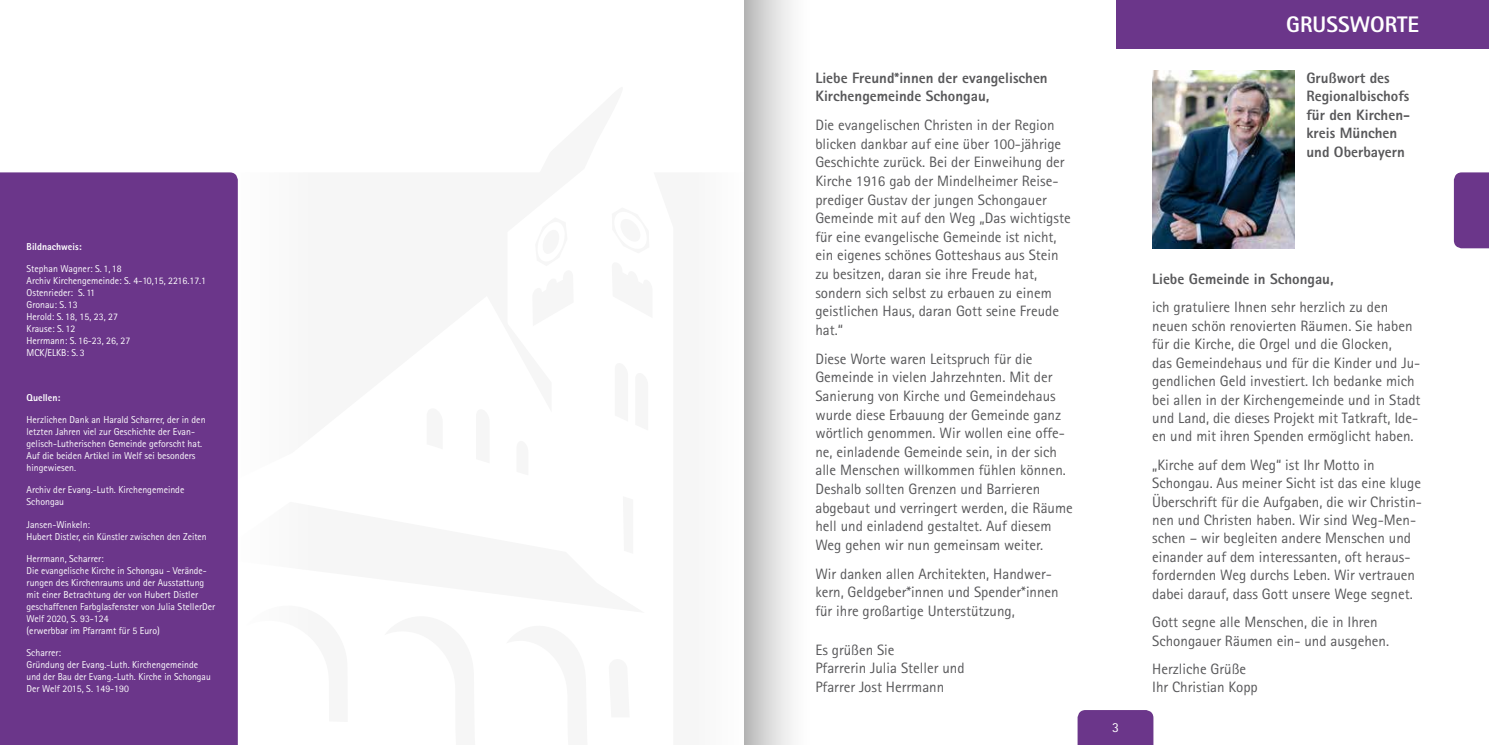
<style>
.page{position:relative;width:1489px;height:745px;background:#fff}
.page>*{position:absolute;margin:0;border:0;box-sizing:border-box;transform-origin:0 0}
.t1{font:800 22.5px "Rotis Sans Serif";color:#fff}
.t2{font:15px/18.5px "Rotis Sans Serif";color:#58585a}
.t3{font:800 15px/18.4px "Rotis Sans Serif";color:#58585a}
.t4{font:13.75px "Rotis Sans Serif";color:#fff}
.t5{font:10px/11.9px "Rotis Sans Serif";color:#fff}
.t6{font:800 10px "Rotis Sans Serif";color:#fff}
</style>
<div class="page">
<div style="left:1453px;top:172px;width:35px;height:76px;background:#6b368a"></div>
<div style="left:1077px;top:710px;width:76px;height:34px;background:#6b368a"></div>
<div style="left:1116px;top:0;width:372px;height:49px;background:#6b368a"></div>
<img style="left:1152px;top:71px;width:141px;height:177px">
<div style="left:0;top:172px;width:238px;height:572px;background:#6b368a"></div>
<div style="left:744px;top:0;width:71px;height:744px;background:linear-gradient(to right,#bcbcbc,#fff)"></div>
<p class="t6" style="left:27px;top:240px;width:56px">Bildnachweis:</p>
<p class="t5" style="left:27px;top:263px;width:181px">Stephan Wagner: S. 1, 18<br>Archiv Kirchengemeinde: S. 4-10,15, 2216.17.1<br>Ostenrieder: S. 11<br>Gronau: S. 13<br>Herold: S. 18, 15, 23, 27<br>Krause: S. 12<br>Herrmann: S. 16-23, 26, 27<br>MCK/ELKB: S. 3</p>
<p class="t6" style="left:27px;top:391px;width:35px">Quellen:</p>
<p class="t5" style="left:27px;top:413px;width:180px">Herzlichen Dank an Harald Scharrer, der in den letzten Jahren viel zur Geschichte der Evan&shy;gelisch-Lutherischen Gemeinde geforscht hat.<br>Auf die beiden Artikel im Welf sei besonders hingewiesen.</p>
<p class="t5" style="left:27px;top:483px;width:159px">Archiv der Evang.-Luth. Kirchengemeinde<br>Schongau</p>
<p class="t5" style="left:27px;top:518px;width:182px">Jansen-Winkeln:<br>Hubert Distler, ein Künstler zwischen den Zeiten</p>
<p class="t5" style="left:27px;top:552px;width:190px">Herrmann, Scharrer:<br>Die evangelische Kirche in Schongau - Verände&shy;rungen des Kirchenraums und der Ausstattung mit einer Betrachtung der von Hubert Distler geschaffenen Farbglasfenster von Julia StellerDer Welf 2020, S. 93-124<br>(erwerbbar im Pfarramt für 5 Euro)</p>
<p class="t5" style="left:27px;top:646px;width:186px">Scharrer:<br>Gründung der Evang.-Luth. Kirchengemeinde und der Bau der Evang.-Luth. Kirche in Schongau<br>Der Welf 2015, S. 149-190</p>
<p class="t3" style="left:815px;top:68px;width:234px">Liebe Freund*innen der evangelischen<br>Kirchengemeinde Schongau,</p>
<p class="t2" style="left:815px;top:116px;width:257px">Die evangelischen Christen in der Region blicken dankbar auf eine über 100-jährige Geschichte zurück. Bei der Einweihung der Kirche 1916 gab der Mindelheimer Reise&shy;prediger Gustav der jungen Schongauer Gemeinde mit auf den Weg „Das wichtigste für eine evangelische Gemeinde ist nicht, ein eigenes schönes Gotteshaus aus Stein zu besitzen, daran sie ihre Freude hat, sondern sich selbst zu erbauen zu einem geistlichen Haus, daran Gott seine Freude hat.“</p>
<p class="t2" style="left:815px;top:349px;width:259px">Diese Worte waren Leitspruch für die Gemeinde in vielen Jahrzehnten. Mit der Sanierung von Kirche und Gemeindehaus wurde diese Erbauung der Gemeinde ganz wörtlich genommen. Wir wollen eine offe&shy;ne, einladende Gemeinde sein, in der sich alle Menschen willkommen fühlen können.<br>Deshalb sollten Grenzen und Barrieren abgebaut und verringert werden, die Räume hell und einladend gestaltet. Auf diesem Weg gehen wir nun gemeinsam weiter.</p>
<p class="t2" style="left:815px;top:564px;width:245px">Wir danken allen Architekten, Handwer&shy;kern, Geldgeber*innen und Spender*innen für ihre großartige Unterstützung,</p>
<p class="t2" style="left:815px;top:639px;width:151px">Es grüßen Sie<br>Pfarrerin Julia Steller und<br>Pfarrer Jost Herrmann</p>
<h1 class="t1" style="left:1286px;top:10px;width:134px">GRUSSWORTE</h1>
<p class="t3" style="left:1306px;top:68px;width:105px">Grußwort des<br>Regionalbischofs für den Kirchen&shy;kreis München und Oberbayern</p>
<p class="t4" style="left:1112px;top:718px;width:8px">3</p>
<p class="t3" style="left:1152px;top:269px;width:183px">Liebe Gemeinde in Schongau,</p>
<p class="t2" style="left:1152px;top:297px;width:270px">ich gratuliere Ihnen sehr herzlich zu den neuen schön renovierten Räumen. Sie haben für die Kirche, die Orgel und die Glocken,<br>das Gemeindehaus und für die Kinder und Ju&shy;gendlichen Geld investiert. Ich bedanke mich bei allen in der Kirchengemeinde und in Stadt und Land, die dieses Projekt mit Tatkraft, Ide&shy;en und mit ihren Spenden ermöglicht haben.</p>
<p class="t2" style="left:1152px;top:455px;width:271px">„Kirche auf dem Weg“ ist Ihr Motto in Schongau. Aus meiner Sicht ist das eine kluge Überschrift für die Aufgaben, die wir Christin&shy;nen und Christen haben. Wir sind Weg-Men&shy;schen – wir begleiten andere Menschen und einander auf dem interessanten, oft heraus&shy;fordernden Weg durchs Leben. Wir vertrauen dabei darauf, dass Gott unsere Wege segnet.</p>
<p class="t2" style="left:1152px;top:612px;width:238px">Gott segne alle Menschen, die in Ihren<br>Schongauer Räumen ein- und ausgehen.</p>
<p class="t2" style="left:1152px;top:659px;width:107px">Herzliche Grüße<br>Ihr Christian Kopp</p>
</div>
